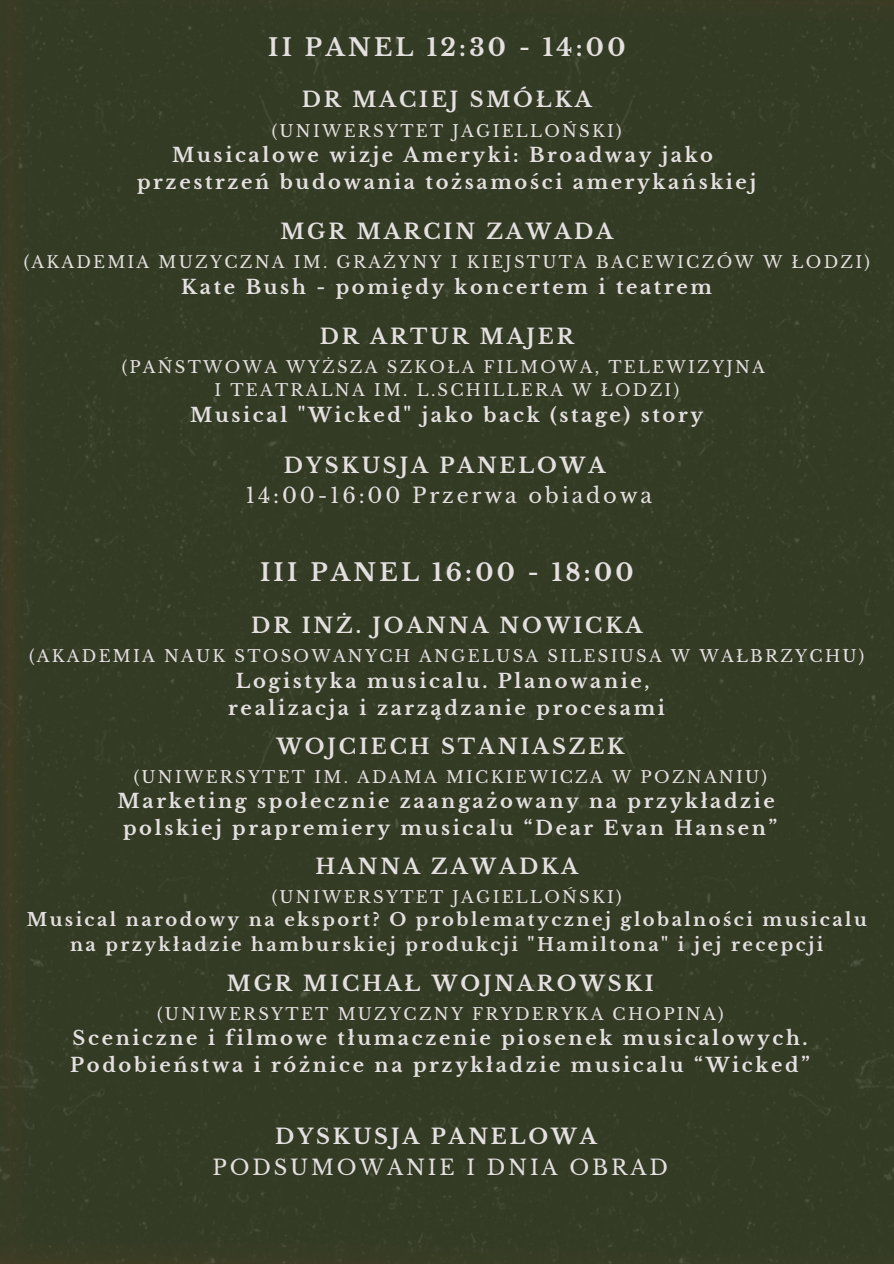
<style>
.page{position:relative;width:894px;height:1264px;background:#fff}
.page>*{position:absolute;margin:0;border:0;box-sizing:border-box;transform-origin:0 0}
.t1{font:700 24px "Libre Baskerville";letter-spacing:.135em;color:#e4e0e0}
.t2{font:700 21px "Libre Baskerville";letter-spacing:.135em;color:#e4e0e0}
.t3{font:21px "Libre Baskerville";letter-spacing:.135em;color:#e4e0e0}
.t4{font:700 19.5px/27px "Libre Baskerville";letter-spacing:.135em;color:#e4e0e0;text-align:center}
.t5{font:700 18px/24.8px "Libre Baskerville";letter-spacing:.135em;color:#e4e0e0;text-align:center}
.t6{font:16.5px/22.5px "Libre Baskerville";letter-spacing:.135em;color:#e4e0e0;text-align:center}
</style>
<div class="page">
<div style="left:0;top:0;width:893px;height:1263px;background:#333b24"></div>
<p class="t1" style="left:268px;top:33px;width:358px">II PANEL 12:30 - 14:00</p>
<h1 class="t2" style="left:302px;top:87px;width:291px">DR MACIEJ SMÓŁKA</h1>
<h2 class="t6" style="left:272px;top:119px;width:351px">(UNIWERSYTET JAGIELLOŃSKI)</h2>
<h2 class="t4" style="left:137px;top:142px;width:620px">Musicalowe wizje Ameryki: Broadway jako przestrzeń budowania tożsamości amerykańskiej</h2>
<h4 class="t2" style="left:280px;top:219px;width:334px">MGR MARCIN ZAWADA</h4>
<h2 class="t6" style="left:24px;top:251px;width:847px">(AKADEMIA MUZYCZNA IM. GRAŻYNY I KIEJSTUTA BACEWICZÓW W ŁODZI)</h2>
<h2 class="t4" style="left:181px;top:274px;width:532px">Kate Bush - pomiędy koncertem i teatrem</h2>
<h5 class="t2" style="left:319px;top:324px;width:255px">DR ARTUR MAJER</h5>
<h2 class="t6" style="left:122px;top:356px;width:644px">(PAŃSTWOWA WYŻSZA SZKOŁA FILMOWA, TELEWIZYJNA<br>I TEATRALNA IM. L.SCHILLERA W ŁODZI)</h2>
<h2 class="t4" style="left:190px;top:401px;width:514px">Musical "Wicked" jako back (stage) story</h2>
<h5 class="t2" style="left:284px;top:452px;width:323px">DYSKUSJA PANELOWA</h5>
<h2 class="t3" style="left:246px;top:483px;width:407px">14:00-16:00 Przerwa obiadowa</h2>
<h4 class="t1" style="left:260px;top:558px;width:375px">III PANEL 16:00 - 18:00</h4>
<h1 class="t2" style="left:251px;top:612px;width:392px">DR INŻ. JOANNA NOWICKA</h1>
<h2 class="t6" style="left:29px;top:645px;width:836px">(AKADEMIA NAUK STOSOWANYCH ANGELUSA SILESIUSA W WAŁBRZYCHU)</h2>
<h2 class="t4" style="left:228px;top:667px;width:438px">Logistyka musicalu. Planowanie, realizacja i zarządzanie procesami</h2>
<h5 class="t2" style="left:276px;top:733px;width:349px">WOJCIECH STANIASZEK</h5>
<h2 class="t6" style="left:134px;top:765px;width:634px">(UNIWERSYTET IM. ADAMA MICKIEWICZA W POZNANIU)</h2>
<h2 class="t4" style="left:118px;top:788px;width:661px;text-align:left">Marketing społecznie zaangażowany na przykładzie polskiej prapremiery musicalu “Dear Evan Hansen”</h2>
<h4 class="t2" style="left:315px;top:853px;width:264px">HANNA ZAWADKA</h4>
<h2 class="t6" style="left:272px;top:886px;width:351px">(UNIWERSYTET JAGIELLOŃSKI)</h2>
<p class="t5" style="left:27px;top:907px;width:841px">Musical narodowy na eksport? O problematycznej globalności musicalu na przykładzie hamburskiej produkcji "Hamiltona" i jej recepcji</p>
<h4 class="t2" style="left:227px;top:970px;width:428px">MGR MICHAŁ WOJNAROWSKI</h4>
<h2 class="t6" style="left:157px;top:1002px;width:567px">(UNIWERSYTET MUZYCZNY FRYDERYKA CHOPINA)</h2>
<h2 class="t4" style="left:70px;top:1025px;width:741px;text-align:left">Sceniczne i filmowe tłumaczenie piosenek musicalowych.<br>Podobieństwa i różnice na przykładzie musicalu “Wicked”</h2>
<p class="t2" style="left:275px;top:1123px;width:323px">DYSKUSJA PANELOWA</p>
<h2 class="t3" style="left:212px;top:1154px;width:457px">PODSUMOWANIE I DNIA OBRAD</h2>
</div>
